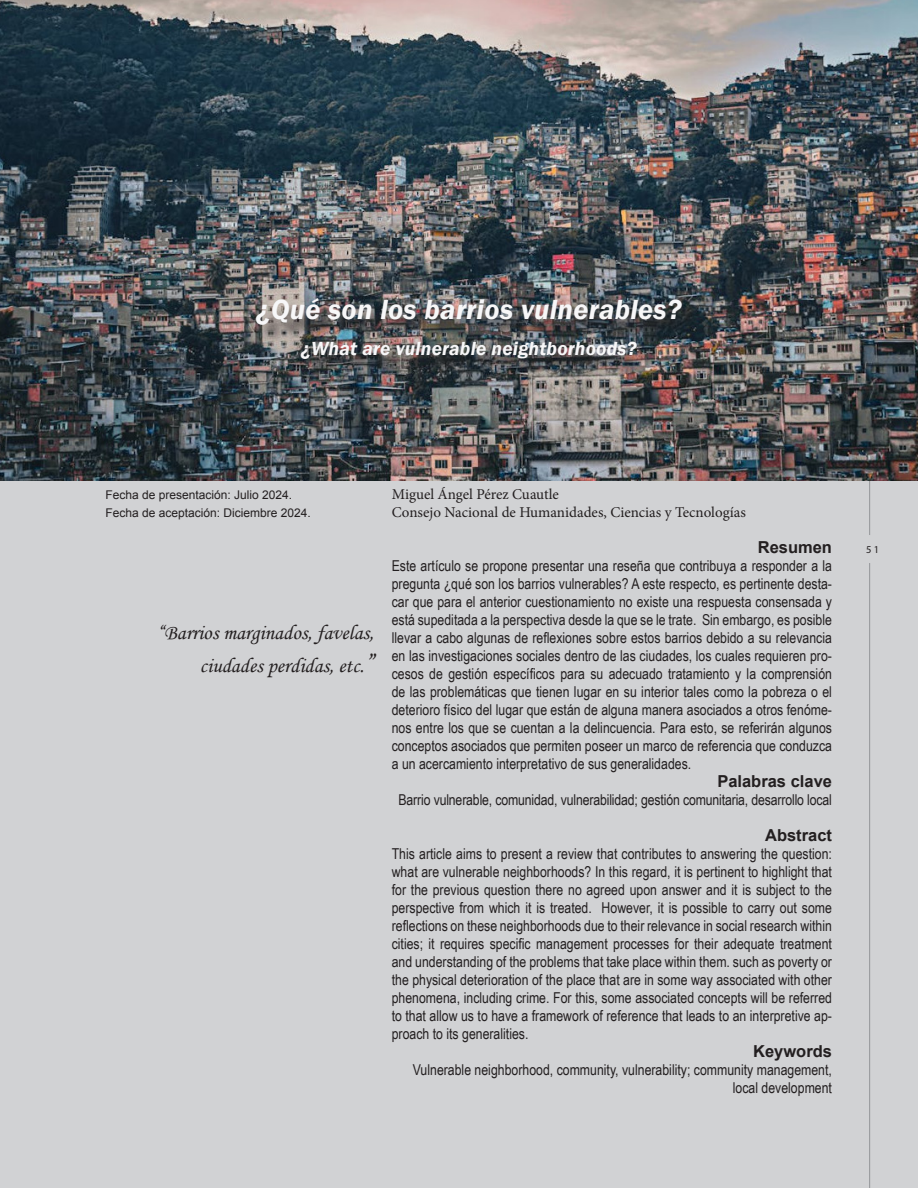
<style>
.page{position:relative;width:918px;height:1188px;background:#fff}
.page>*{position:absolute;margin:0;border:0;box-sizing:border-box;transform-origin:0 0}
.VS_Titulo_ingles{font:italic 600 28.5px "Franklin Gothic";letter-spacing:.01em;color:#f7f7f8}
.VS_Apostillados_C{font:21px/32.4px "Monotype Corsiva";color:#231f20;text-align:right}
.VS_Titulo_ingles-2{font:italic 600 19.5px "Franklin Gothic";letter-spacing:.01em;color:#f7f7f8}
.VS_Cuerpo_1Parr{font:700 16.5px "Arial";color:#231f20}
.VS_Titulo_4{font:700 16.5px "Arial";color:#231f20}
.VS_Cuerpo_1Parr-2{font:15px/18px "Arial Narrow";color:#231f20;text-align:justify}
.VS_Autoria{font:15px "Minion Pro";color:#231f20}
.VS_Fechas{font:12px "Arial";color:#231f20}
.t1{font:10.5px "Myriad Pro";color:#231f20}
.s1{font-size:27px}
</style>
<div class="page">
<div style="left:0;top:481px;width:918px;height:707px;background:#d1d2d4"></div>
<hr style="left:869px;top:0;width:1px;height:535px;background:#939598">
<hr style="left:869px;top:563px;width:1px;height:625px;background:#939598">
<img style="left:0;top:0;width:918px;height:481px">
<div style="left:259px;top:301px;width:441px;height:76px;background:#231f20;opacity:.75"></div>
<p class="VS_Titulo_ingles" style="left:256px;top:291px;width:426px">¿Qué son los barrios vulnerables?</p>
<p class="VS_Titulo_ingles-2" style="left:301px;top:336px;width:337px">¿What are vulnerable neightborhoods?</p>
<p class="VS_Fechas" style="left:105px;top:487px;width:188px">Fecha de presentación: Julio 2024.</p>
<p class="VS_Fechas" style="left:105px;top:505px;width:207px">Fecha de aceptación: Diciembre 2024.</p>
<p class="VS_Apostillados_C" style="left:157px;top:617px;width:218px">“Barrios marginados, favelas, ciudades perdidas, etc.<span class="s1">”</span></p>
<p class="VS_Autoria" style="left:392px;top:484px;width:169px">Miguel Ángel Pérez Cuautle</p>
<p class="VS_Autoria" style="left:392px;top:502px;width:356px">Consejo Nacional de Humanidades, Ciencias y Tecnologías</p>
<p class="VS_Titulo_4" style="left:758px;top:536px;width:76px">Resumen</p>
<p class="VS_Cuerpo_1Parr-2" style="left:392px;top:556px;width:442px">Este artículo se propone presentar una reseña que contribuya a responder a la pregunta ¿qué son los barrios vulnerables? A este respecto, es pertinente desta&shy;car que para el anterior cuestionamiento no existe una respuesta consensada y está supeditada a la perspectiva desde la que se le trate. Sin embargo, es posible llevar a cabo algunas de reflexiones sobre estos barrios debido a su relevancia en las investigaciones sociales dentro de las ciudades, los cuales requieren pro&shy;cesos de gestión específicos para su adecuado tratamiento y la comprensión de las problemáticas que tienen lugar en su interior tales como la pobreza o el deterioro físico del lugar que están de alguna manera asociados a otros fenóme&shy;nos entre los que se cuentan a la delincuencia. Para esto, se referirán algunos conceptos asociados que permiten poseer un marco de referencia que conduzca a un acercamiento interpretativo de sus generalidades.</p>
<p class="VS_Cuerpo_1Parr" style="left:717px;top:770px;width:116px">Palabras clave</p>
<p class="VS_Cuerpo_1Parr-2" style="left:399px;top:790px;width:435px">Barrio vulnerable, comunidad, vulnerabilidad; gestión comunitaria, desarrollo local</p>
<p class="VS_Cuerpo_1Parr" style="left:765px;top:824px;width:68px">Abstract</p>
<p class="VS_Cuerpo_1Parr-2" style="left:392px;top:844px;width:442px">This article aims to present a review that contributes to answering the question: what are vulnerable neighborhoods? In this regard, it is pertinent to highlight that for the previous question there no agreed upon answer and it is subject to the perspective from which it is treated. However, it is possible to carry out some reflections on these neighborhoods due to their relevance in social research within cities; it requires specific management processes for their adequate treatment and understanding of the problems that take place within them. such as poverty or the physical deterioration of the place that are in some way associated with other phenomena, including crime. For this, some associated concepts will be referred to that allow us to have a framework of reference that leads to an interpretive ap&shy;proach to its generalities.</p>
<p class="VS_Cuerpo_1Parr" style="left:753px;top:1040px;width:80px">Keywords</p>
<p class="VS_Cuerpo_1Parr-2" style="left:413px;top:1060px;width:421px;text-align:right">Vulnerable neighborhood, community, vulnerability; community management, local development</p>
<p class="t1" style="left:866px;top:543px;width:14px">51</p>
</div>
